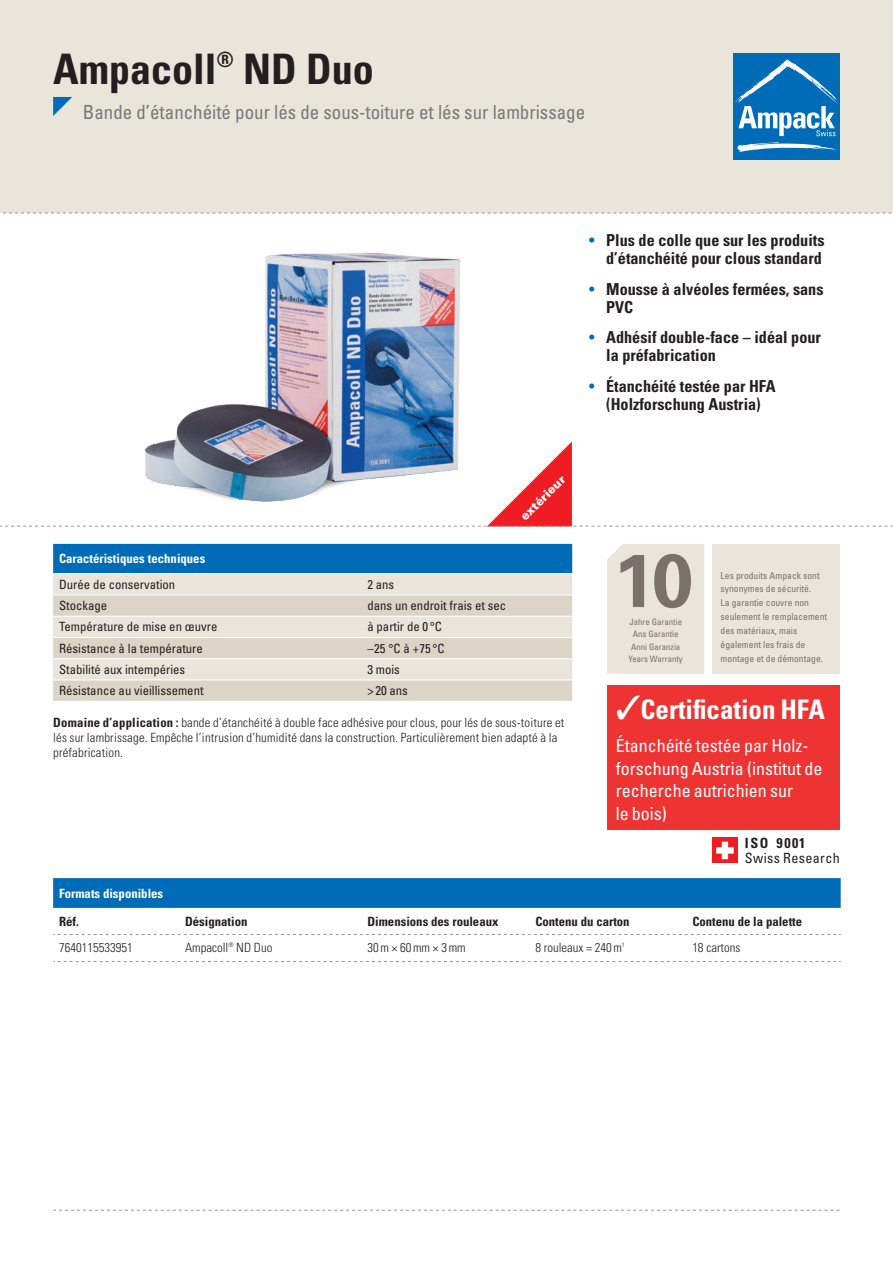
<style>
.page{position:relative;width:893px;height:1263px;background:#fff}
.page>*{position:absolute;margin:0;border:0;box-sizing:border-box;transform-origin:0 0}
.t1{font:700 condensed 42px "Univers LT Std";color:#231f20}
.Tit_Garantie_Roman{font:700 condensed 27px "Univers LT Std";color:#fff}
.t2{font:condensed 19.5px "Univers LT Std";color:#76787b}
.Tit_Garantie_Roman-2{font:condensed 18px/22.5px "Univers LT Std";color:#fff}
.t3{font:700 condensed 16.5px/18px "Univers LT Std";color:#231f20}
.t4{font:condensed 14.1px/15.5px "Univers LT Std";letter-spacing:.025em;color:#231f20}
.Infos_Lauftext{font:300 condensed 12.75px/15px "Univers LT Std";letter-spacing:.015em;color:#231f20}
.t5{font:condensed 12.75px "Univers LT Std";color:#231f20}
.Infos_bold{font:700 condensed 12.75px "Univers LT Std";color:#231f20}
.Infos_bold-2{font:700 condensed 12.75px "Univers LT Std";color:#fff}
._04_Tabelle_Lauftext{font:300 condensed 12.75px "Univers LT Std";color:#231f20}
.t6{font:900 12.15px "Univers LT Std";color:#fff}
.Tit_Garantie_Roman-3{font:condensed 9.6px/14px "Univers LT Std";color:#79716a}
.t7{font:condensed 8.7px/12.6px "Univers LT Std";color:#79716a;text-align:center}
.s1{font-weight:400;color:#006cb7}
.s2{font-weight:700}
</style>
<div class="page">
<img style="left:53px;top:252px;width:519px;height:292px">
<svg style="left:607px;top:544px;width:97px;height:130px;background:#d9d3c9"></svg>
<div style="left:0;top:0;width:893px;height:213px;background:#eae5da"></div>
<div style="left:733px;top:53px;width:107px;height:106px;background:#006cb7"></div>
<svg style="left:737px;top:142px;width:100px;height:10px"></svg>
<svg style="left:735px;top:59px;width:103px;height:77px"></svg>
<svg style="left:53px;top:97px;width:19px;height:19px"></svg>
<div style="left:53px;top:544px;width:519px;height:29px;background:#006cb7"></div>
<div style="left:53px;top:574px;width:519px;height:20px;background:#eae5da"></div>
<svg style="left:53px;top:595px;width:519px;height:106px;background:#e2dbce"></svg>
<hr style="left:53px;top:616px;width:314px;height:1px;background:#fff">
<hr style="left:367px;top:616px;width:205px;height:1px;background:#fff">
<hr style="left:53px;top:637px;width:314px;height:1px;background:#fff">
<hr style="left:367px;top:637px;width:205px;height:1px;background:#fff">
<hr style="left:53px;top:658px;width:314px;height:1px;background:#fff">
<hr style="left:367px;top:658px;width:205px;height:1px;background:#fff">
<hr style="left:53px;top:680px;width:314px;height:1px;background:#fff">
<hr style="left:367px;top:680px;width:205px;height:1px;background:#fff">
<svg style="left:53px;top:1210px;width:786px;height:1px"></svg>
<svg style="left:3px;top:213px;width:889px;height:1px"></svg>
<svg style="left:0;top:441px;width:893px;height:86px"></svg>
<div style="left:53px;top:878px;width:788px;height:30px;background:#006cb7"></div>
<svg style="left:53px;top:934px;width:788px;height:1px"></svg>
<svg style="left:53px;top:961px;width:788px;height:1px"></svg>
<div style="left:712px;top:544px;width:128px;height:130px;background:#eae5da"></div>
<div style="left:607px;top:685px;width:233px;height:145px;background:#ed3433"></div>
<div style="left:712px;top:838px;width:26px;height:25px;background:#ee1d23"></div>
<svg style="left:716px;top:842px;width:18px;height:17px"></svg>
<p class="t1" style="left:53px;top:43px;width:322px">Ampacoll<sup>®</sup> ND Duo</p>
<p class="t2" style="left:83px;top:100px;width:504px">Bande d’étanchéité pour lés de sous-toiture et lés sur lambrissage</p>
<p class="t3" style="left:589px;top:231px;width:237px;text-align:right"><span class="s1">•</span> Plus de colle que sur les produits d’étanchéité pour clous standard</p>
<p class="t3" style="left:606px;top:280px;width:219px;text-indent:-17px"><span class="s1">•</span> Mousse à alvéoles fermées, sans<br>PVC</p>
<p class="t3" style="left:606px;top:328px;width:216px;text-indent:-17px"><span class="s1">•</span> Adhésif double-face – idéal pour la préfabrication</p>
<p class="t3" style="left:589px;top:377px;width:188px;text-align:center"><span class="s1">•</span> Étanchéité testée par HFA (Holzforschung Austria)</p>
<p class="t6" style="left:517px;top:512px;width:59px;rotate:-45deg">extérieur</p>
<p class="Infos_bold-2" style="left:59px;top:551px;width:148px">Caractéristiques techniques</p>
<p class="t5" style="left:59px;top:576px;width:118px">Durée de conservation</p>
<p class="t5" style="left:367px;top:576px;width:28px">2 ans</p>
<p class="t5" style="left:59px;top:597px;width:50px">Stockage</p>
<p class="t5" style="left:367px;top:597px;width:140px">dans un endroit frais et sec</p>
<p class="t5" style="left:59px;top:619px;width:160px">Température de mise en œuvre</p>
<p class="t5" style="left:367px;top:619px;width:76px">à partir de 0 °C</p>
<p class="t5" style="left:59px;top:640px;width:145px">Résistance à la température</p>
<p class="t5" style="left:367px;top:640px;width:79px">–25 °C à +75 °C</p>
<p class="t5" style="left:59px;top:661px;width:128px">Stabilité aux intempéries</p>
<p class="t5" style="left:367px;top:661px;width:34px">3 mois</p>
<p class="t5" style="left:59px;top:683px;width:146px">Résistance au vieillissement</p>
<p class="t5" style="left:367px;top:683px;width:42px">&gt;20 ans</p>
<p class="Infos_Lauftext" style="left:53px;top:715px;width:513px"><span class="s2">Domaine d’application :</span> bande d’étanchéité à double face adhésive pour clous, pour lés de sous-toiture et lés sur lambrissage. Empêche l’intrusion d’humidité dans la construction. Particulièrement bien adapté à la préfabrication.</p>
<p class="Tit_Garantie_Roman-3" style="left:721px;top:568px;width:108px">Les produits Ampack sont synonymes de sécurité.<br>La garantie couvre non seulement le remplacement des matériaux, mais également les frais de montage et de démontage.</p>
<p class="Tit_Garantie_Roman" style="left:616px;top:693px;width:211px">✓Certification HFA</p>
<p class="Tit_Garantie_Roman-2" style="left:616px;top:734px;width:208px">Étanchéité testée par Holz&shy;forschung Austria (institut de recherche autrichien sur<br>le bois)</p>
<p class="t4" style="left:745px;top:835px;width:96px"><span class="s2">ISO 9001<br></span>Swiss Research</p>
<p class="t7" style="left:629px;top:615px;width:56px">Jahre Garantie<br>Ans Garantie<br>Anni Garanzia<br>Years Warranty</p>
<p class="Infos_bold-2" style="left:59px;top:885px;width:106px">Formats disponibles</p>
<p class="Infos_bold" style="left:59px;top:913px;width:21px">Réf.</p>
<p class="Infos_bold" style="left:185px;top:913px;width:64px">Désignation</p>
<p class="Infos_bold" style="left:367px;top:913px;width:133px">Dimensions des rouleaux</p>
<p class="Infos_bold" style="left:535px;top:913px;width:96px">Contenu du carton</p>
<p class="Infos_bold" style="left:692px;top:913px;width:111px">Contenu de la palette</p>
<p class="_04_Tabelle_Lauftext" style="left:59px;top:940px;width:75px">7640115533951</p>
<p class="Infos_Lauftext" style="left:185px;top:940px;width:89px">Ampacoll<sup>®</sup> ND Duo</p>
<p class="Infos_Lauftext" style="left:367px;top:940px;width:100px">30m × 60mm × 3mm</p>
<p class="_04_Tabelle_Lauftext" style="left:535px;top:940px;width:91px">8 rouleaux = 240m<sup>1</sup></p>
<p class="_04_Tabelle_Lauftext" style="left:692px;top:940px;width:50px">18 cartons</p>
</div>
